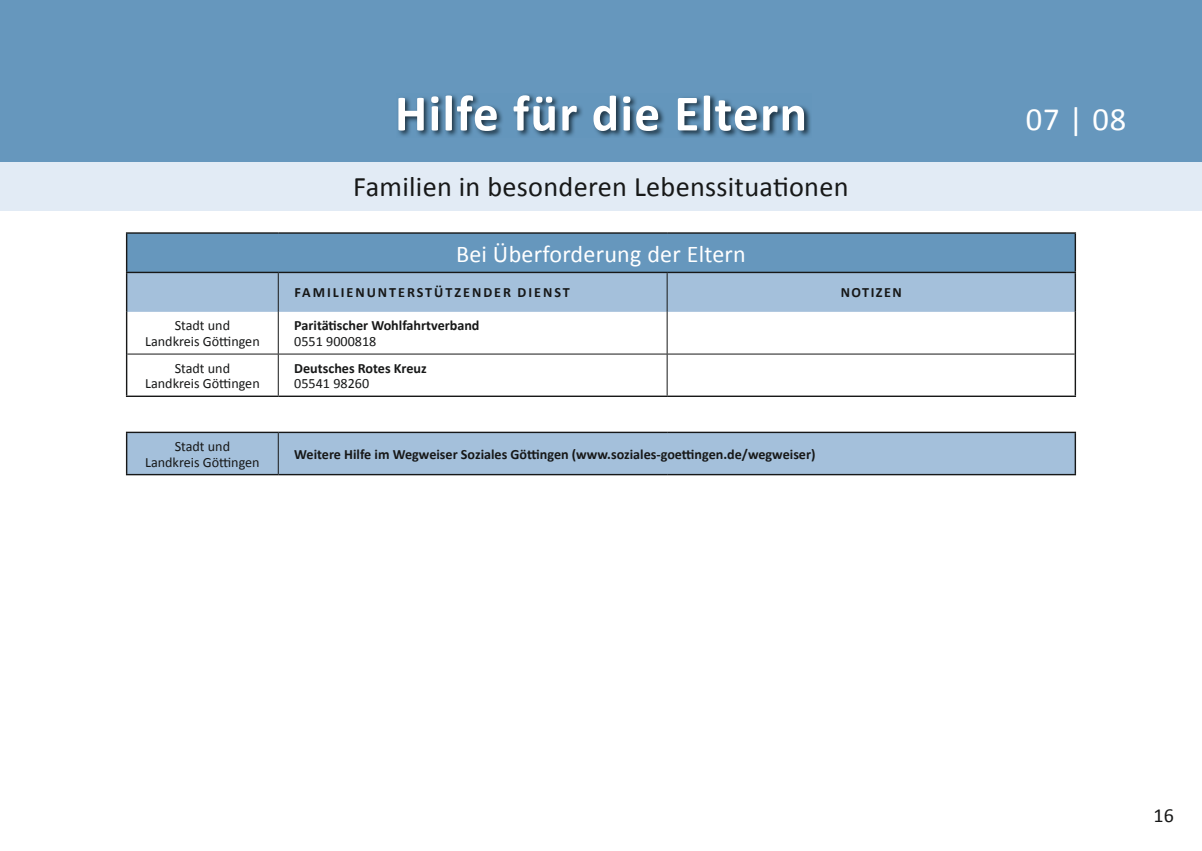
<style>
.page{position:relative;width:1202px;height:851px;background:#fff}
.page>*{position:absolute;margin:0;border:0;box-sizing:border-box;transform-origin:0 0}
.t1{font:700 51.2px "Calibri";letter-spacing:.025em;color:#fff}
.t2{font:32.6px "Calibri";color:#fff}
.t3{font:28.2px "Calibri";letter-spacing:.01em;color:#171818}
.t4{font:24px "Calibri";letter-spacing:.01em;color:#fff}
.t5{font:20px "Calibri";color:#171818}
.t6{font:700 14.2px "Calibri";color:#171818}
.t7{font:14.2px/15.6px "Calibri";color:#171818;text-align:center}
.t8{font:700 14.2px "Calibri";letter-spacing:.14em;color:#171818}
.t9{font:700 14.2px "Calibri";letter-spacing:.1em;color:#171818}
</style>
<div class="page">
<div style="left:0;top:92px;width:1202px;height:118px;background:#e2ebf5"></div>
<div style="left:0;top:0;width:1202px;height:161px;background:#6697bd"></div>
<img style="left:398px;top:94px;width:413px;height:43px">
<div style="left:127px;top:233px;width:948px;height:39px;background:#6697bd"></div>
<svg style="left:127px;top:273px;width:948px;height:201px"></svg>
<hr style="left:126px;top:232px;width:152px;height:2px;background:#171818">
<hr style="left:126px;top:234px;width:1px;height:38px;background:#171818">
<hr style="left:278px;top:232px;width:389px;height:2px;background:#171818">
<hr style="left:667px;top:232px;width:409px;height:2px;background:#171818">
<hr style="left:1075px;top:234px;width:1px;height:38px;background:#171818">
<hr style="left:126px;top:273px;width:1px;height:39px;background:#171818">
<hr style="left:1075px;top:273px;width:1px;height:39px;background:#171818">
<hr style="left:126px;top:312px;width:1px;height:42px;background:#171818">
<hr style="left:1075px;top:312px;width:1px;height:42px;background:#171818">
<hr style="left:126px;top:354px;width:1px;height:41px;background:#171818">
<hr style="left:1075px;top:354px;width:1px;height:41px;background:#171818">
<hr style="left:278px;top:273px;width:1px;height:39px;background:#171818">
<hr style="left:667px;top:273px;width:1px;height:39px;background:#171818">
<hr style="left:126px;top:272px;width:152px;height:1px;background:#171818">
<hr style="left:278px;top:272px;width:389px;height:1px;background:#171818">
<hr style="left:667px;top:272px;width:409px;height:1px;background:#171818">
<hr style="left:278px;top:312px;width:1px;height:41px;background:#171818">
<hr style="left:667px;top:312px;width:1px;height:41px;background:#171818">
<hr style="left:127px;top:353px;width:151px;height:1px;background:#171818">
<hr style="left:278px;top:353px;width:389px;height:1px;background:#171818">
<hr style="left:278px;top:354px;width:1px;height:41px;background:#171818">
<hr style="left:667px;top:353px;width:408px;height:1px;background:#171818">
<hr style="left:667px;top:354px;width:1px;height:41px;background:#171818">
<hr style="left:278px;top:433px;width:1px;height:41px;background:#171818">
<hr style="left:126px;top:395px;width:152px;height:2px;background:#171818">
<hr style="left:278px;top:395px;width:389px;height:2px;background:#171818">
<hr style="left:667px;top:395px;width:409px;height:2px;background:#171818">
<hr style="left:126px;top:431px;width:152px;height:2px;background:#171818">
<hr style="left:126px;top:433px;width:1px;height:41px;background:#171818">
<hr style="left:278px;top:431px;width:389px;height:2px;background:#171818">
<hr style="left:667px;top:431px;width:409px;height:2px;background:#171818">
<hr style="left:1075px;top:433px;width:1px;height:41px;background:#171818">
<hr style="left:126px;top:474px;width:152px;height:1px;background:#171818">
<hr style="left:278px;top:474px;width:389px;height:1px;background:#171818">
<hr style="left:667px;top:474px;width:409px;height:1px;background:#171818">
<h1 class="t1" style="left:395px;top:82px;width:414px">Hilfe für die Eltern</h1>
<h3 class="t3" style="left:353px;top:169px;width:497px">Familien in besonderen Lebenssituationen</h3>
<h3 class="t4" style="left:456px;top:239px;width:291px">Bei Überforderung der Eltern</h3>
<p class="t8" style="left:295px;top:284px;width:277px">FAMILIENUNTERSTÜTZENDER DIENST</p>
<p class="t9" style="left:841px;top:284px;width:62px">NOTIZEN</p>
<p class="t7" style="left:145px;top:317px;width:116px">Stadt und<br>Landkreis Göttingen</p>
<p class="t6" style="left:294px;top:317px;width:187px">Paritätischer Wohlfahrtverband</p>
<p class="t7" style="left:294px;top:333px;width:84px">0551 9000818</p>
<p class="t7" style="left:145px;top:359px;width:116px">Stadt und<br>Landkreis Göttingen</p>
<p class="t6" style="left:294px;top:359px;width:134px">Deutsches Rotes Kreuz</p>
<p class="t7" style="left:294px;top:375px;width:76px">05541 98260</p>
<p class="t7" style="left:145px;top:438px;width:116px">Stadt und<br>Landkreis Göttingen</p>
<p class="t6" style="left:294px;top:445px;width:523px">Weitere Hilfe im Wegweiser Soziales Göttingen (www.soziales-goettingen.de/wegweiser)</p>
<h2 class="t2" style="left:1026px;top:99px;width:102px">07 | 08</h2>
<h3 class="t5" style="left:1153px;top:802px;width:22px">16</h3>
</div>
